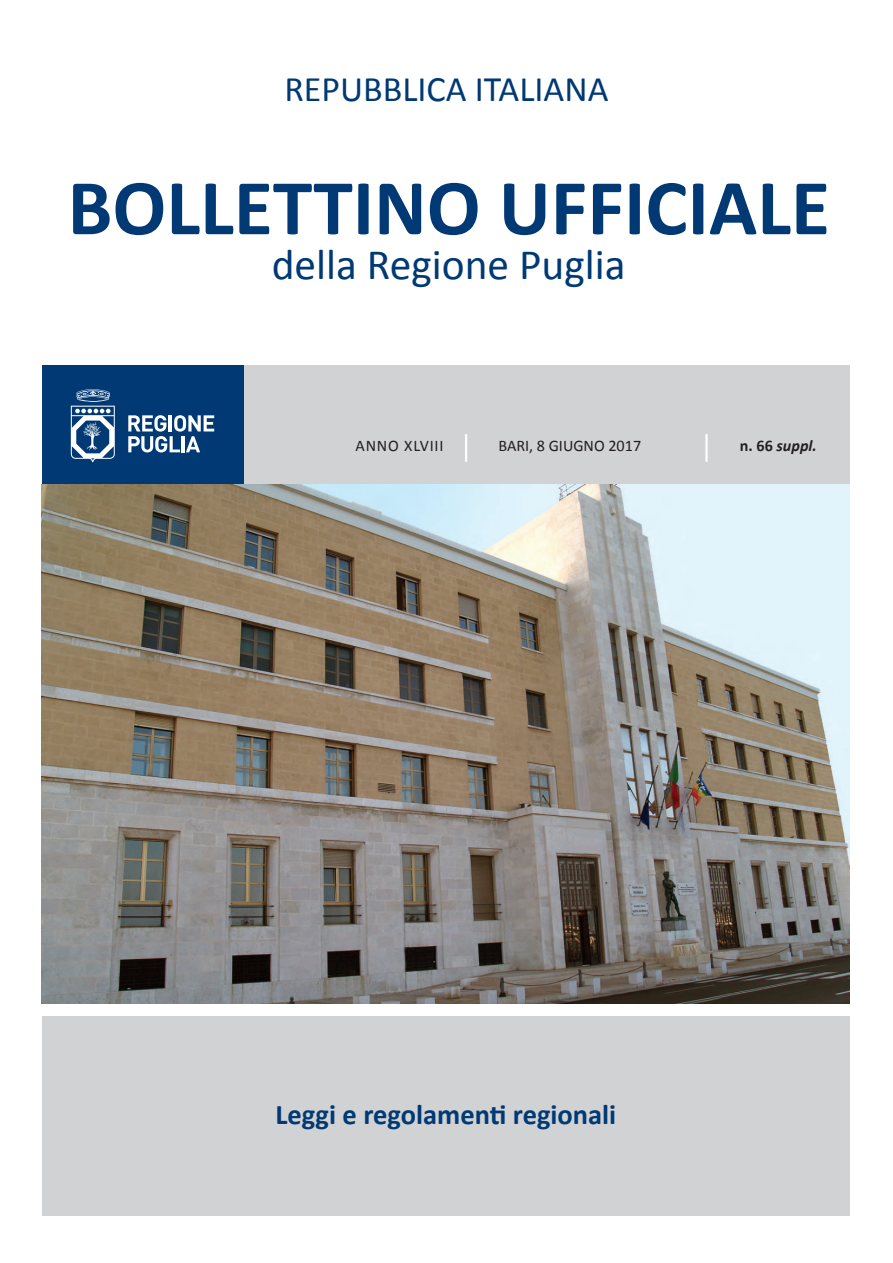
<style>
.page{position:relative;width:893px;height:1263px;background:#fff}
.page>*{position:absolute;margin:0;border:0;box-sizing:border-box;transform-origin:0 0}
.t1{font:700 79.8px "Calibri";color:#013974}
.t2{font:43.5px "Calibri";color:#013974}
.t3{font:36px "Calibri";color:#013974}
.t4{font:700 28.5px "Calibri";color:#013974}
.t5{font:16.2px "Calibri";color:#231f20}
.t6{font:16.2px "Calibri";letter-spacing:.05em;color:#231f20}
.t7{font:italic 700 16.2px "Calibri";color:#231f20}
.s1{font-style:normal}
</style>
<div class="page">
<div style="left:42px;top:1016px;width:808px;height:200px;background:#d1d2d4"></div>
<div style="left:244px;top:366px;width:606px;height:119px;background:#d1d2d4"></div>
<div style="left:42px;top:366px;width:202px;height:119px;background:#013974"></div>
<svg style="left:71px;top:389px;width:44px;height:73px"></svg>
<svg style="left:128px;top:415px;width:86px;height:37px"></svg>
<img style="left:42px;top:485px;width:808px;height:518px">
<hr style="left:465px;top:434px;width:2px;height:28px;background:#fff">
<hr style="left:705px;top:434px;width:3px;height:28px;background:#fff">
<p class="t3" style="left:284px;top:67px;width:326px">REPUBBLICA ITALIANA</p>
<h1 class="t1" style="left:68px;top:158px;width:764px">BOLLETTINO UFFICIALE</h1>
<h2 class="t2" style="left:272px;top:238px;width:355px">della Regione Puglia</h2>
<p class="t6" style="left:355px;top:436px;width:90px">ANNO XLVIII</p>
<p class="t5" style="left:498px;top:436px;width:144px">BARI, 8 GIUGNO 2017</p>
<p class="t7" style="left:740px;top:436px;width:78px"><span class="s1">n. 66</span> suppl.</p>
<p class="t4" style="left:275px;top:1097px;width:342px">Leggi e regolamenti regionali</p>
</div>
